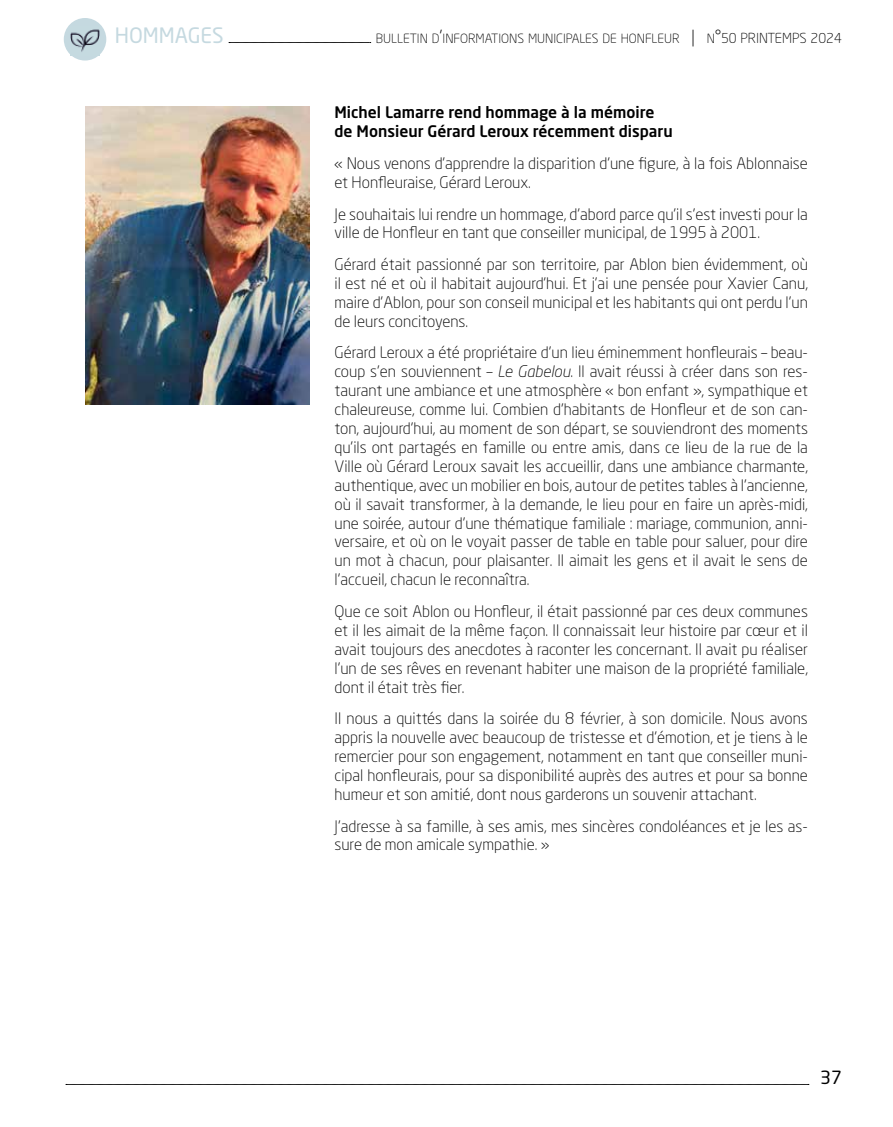
<style>
.page{position:relative;width:893px;height:1127px;background:#fff}
.page>*{position:absolute;margin:0;border:0;box-sizing:border-box;transform-origin:0 0}
.t1{font:21px "Neo Sans Pro";color:#c5d9e0}
.t2{font:18px "Neo Sans Pro";color:#000}
.t3{font:300 15.75px/18.9px "Neo Sans Pro";color:#000;text-align:justify}
.t4{font:500 15.75px/18.9px "Neo Sans Pro";color:#000}
.t5{font:300 12.6px "Neo Sans Pro";color:#000}
.s1{font-size:18px}
.s2{font-size:13.5px}
.s3{font-size:13.65px}
.s4{font-style:italic}
</style>
<div class="page">
<svg style="left:66px;top:1084px;width:743px;height:1px"></svg>
<img style="left:85px;top:106px;width:224px;height:299px">
<svg style="left:229px;top:42px;width:142px;height:1px"></svg>
<div style="left:64px;top:18px;width:42px;height:43px;background:#c5d9e0;border-radius:50%"></div>
<img style="left:71px;top:29px;width:28px;height:23px">
<h1 class="t1" style="left:115px;top:22px;width:110px">HOMMAGES</h1>
<p class="t5" style="left:376px;top:30px;width:468px">BULLETIN D<span class="s1">’</span>INFORMATIONS MUNICIPALES DE HONFLEUR <span class="s1">|</span> N<span class="s1">°</span><span class="s2">50</span> <span class="s3">PRINTEMPS</span> <span class="s2">2024</span></p>
<p class="t4" style="left:334px;top:103px;width:340px">Michel Lamarre rend hommage à la mémoire de Monsieur Gérard Leroux récemment disparu</p>
<p class="t3" style="left:334px;top:154px;width:475px">« Nous venons d’apprendre la disparition d’une figure, à la fois Ablonnaise et Honfleuraise, Gérard Leroux.</p>
<p class="t3" style="left:334px;top:204px;width:475px">Je souhaitais lui rendre un hommage, d’abord parce qu’il s’est investi pour la ville de Honfleur en tant que conseiller municipal, de 1995 à 2001.</p>
<p class="t3" style="left:334px;top:255px;width:475px">Gérard était passionné par son territoire, par Ablon bien évidemment, où il est né et où il habitait aujourd’hui. Et j’ai une pensée pour Xavier Canu, maire d’Ablon, pour son conseil municipal et les habitants qui ont perdu l’un de leurs concitoyens.</p>
<p class="t3" style="left:334px;top:343px;width:475px">Gérard Leroux a été propriétaire d’un lieu éminemment honfleurais – beau&shy;coup s’en souviennent – <span class="s4">Le Gabelou</span>. Il avait réussi à créer dans son res&shy;taurant une ambiance et une atmosphère « bon enfant », sympathique et chaleureuse, comme lui. Combien d’habitants de Honfleur et de son can&shy;ton, aujourd’hui, au moment de son départ, se souviendront des moments qu’ils ont partagés en famille ou entre amis, dans ce lieu de la rue de la Ville où Gérard Leroux savait les accueillir, dans une ambiance charmante, authentique, avec un mobilier en bois, autour de petites tables à l’ancienne, où il savait transformer, à la demande, le lieu pour en faire un après-midi, une soirée, autour d’une thématique familiale : mariage, communion, anni&shy;versaire, et où on le voyait passer de table en table pour saluer, pour dire un mot à chacun, pour plaisanter. Il aimait les gens et il avait le sens de l’accueil, chacun le reconnaîtra.</p>
<p class="t3" style="left:334px;top:602px;width:475px">Que ce soit Ablon ou Honfleur, il était passionné par ces deux communes et il les aimait de la même façon. Il connaissait leur histoire par cœur et il avait toujours des anecdotes à raconter les concernant. Il avait pu réaliser l’un de ses rêves en revenant habiter une maison de la propriété familiale, dont il était très fier.</p>
<p class="t3" style="left:334px;top:709px;width:475px">Il nous a quittés dans la soirée du 8 février, à son domicile. Nous avons appris la nouvelle avec beaucoup de tristesse et d’émotion, et je tiens à le remercier pour son engagement, notamment en tant que conseiller muni&shy;cipal honfleurais, pour sa disponibilité auprès des autres et pour sa bonne humeur et son amitié, dont nous garderons un souvenir attachant.</p>
<p class="t3" style="left:334px;top:816px;width:475px">J’adresse à sa famille, à ses amis, mes sincères condoléances et je les as&shy;sure de mon amicale sympathie. »</p>
<p class="t2" style="left:820px;top:1067px;width:23px">37</p>
</div>
